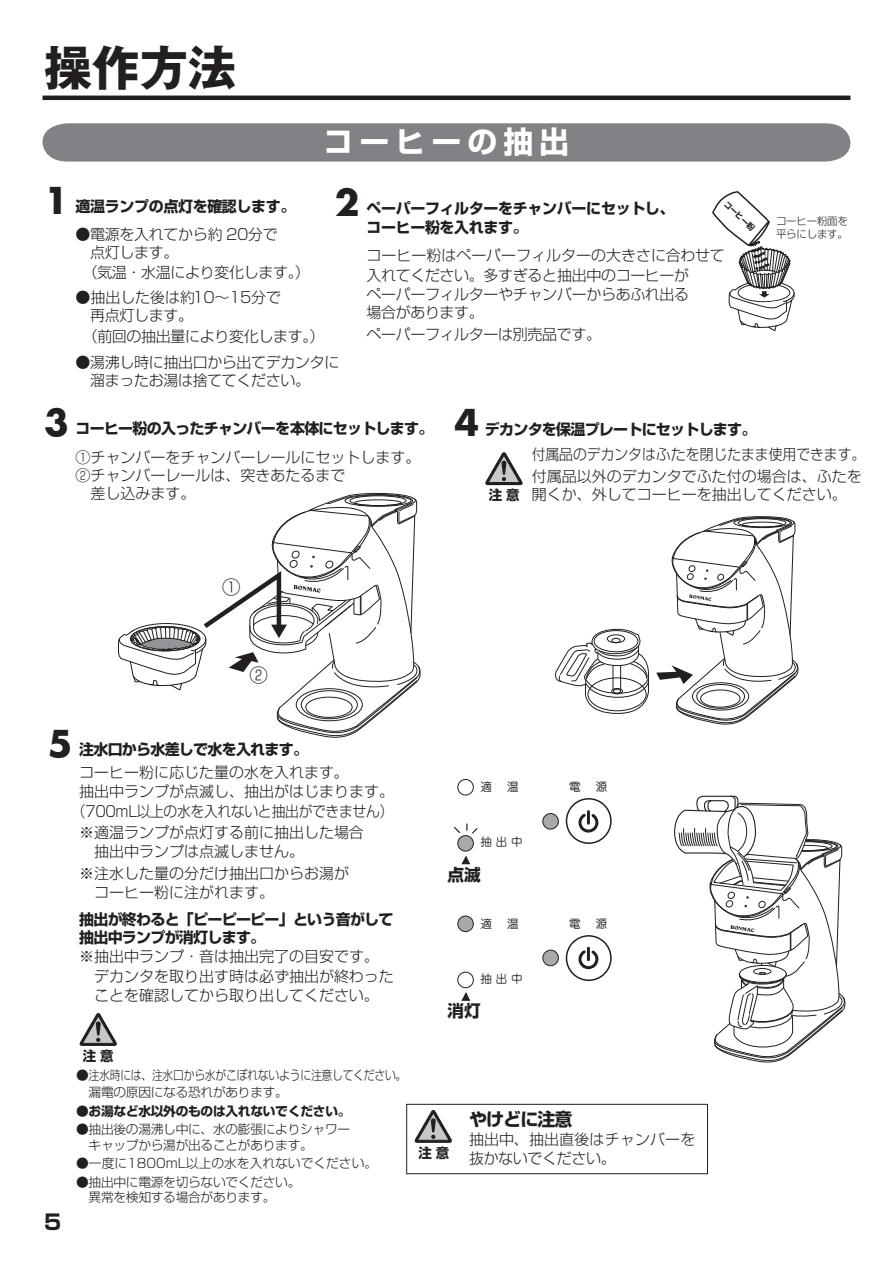
<style>
.page{position:relative;width:893px;height:1263px;background:#fff}
.page>*{position:absolute;margin:0;border:0;box-sizing:border-box;transform-origin:0 0}
.t1{font:700 48px "Gothic MB101 Pro";color:#231f20}
.t2{font:700 36px "Futura";color:#231f20}
.t3{font:700 30px "Shin Go Pro";letter-spacing:.2em;color:#fff}
.t4{font:700 21px "Shin Go Pro";color:#231f20}
.t5{font:300 18.3px "Shin Go Pro";color:#231f20}
.t6{font:700 18px "Shin Go Pro";letter-spacing:-.05em;color:#231f20}
.t7{font:700 16.5px "Shin Go Pro";color:#231f20}
.t8{font:300 15px/19.5px "Shin Go Pro";color:#231f20}
.t9{font:300 15px/18px "Shin Go Pro";letter-spacing:-.025em;color:#231f20}
.t10{font:700 15px/18px "Shin Go Pro";letter-spacing:-.05em;color:#231f20}
.t11{font:700 15px/19.5px "Shin Go Pro";letter-spacing:-.025em;color:#231f20}
.t12{font:300 15px/22.5px "Shin Go Pro";color:#231f20;scale:.92 1}
.t13{font:300 15px "Shin Go Pro";letter-spacing:-.025em;color:#231f20;scale:.92 1}
.t14{font:700 13.5px "Shin Go Pro";color:#231f20}
.t15{font:300 12.75px/15.3px "Shin Go Pro";letter-spacing:-.025em;color:#231f20}
.t16{font:300 12.75px "Shin Go Pro";color:#231f20}
.t17{font:700 12.75px "Shin Go Pro";letter-spacing:-.025em;color:#231f20}
.t18{font:11.55px "Jun 201 Pro";color:#231f20}
.t19{font:300 10.5px/12.6px "Shin Go Pro";letter-spacing:-.025em;color:#231f20}
.t20{font:700 7.8px "Shin Go Pro";color:#231f20}
.s1{font-weight:300}
</style>
<div class="page">
<hr style="left:43px;top:96px;width:807px;height:4px;background:#231f20">
<div style="left:43px;top:123px;width:807px;height:39px;background:#808285"></div>
<svg style="left:485px;top:452px;width:38px;height:33px"></svg>
<svg style="left:80px;top:1013px;width:37px;height:33px"></svg>
<svg style="left:415px;top:1110px;width:37px;height:33px"></svg>
<div style="left:406px;top:1104px;width:302px;height:70px;border:1px solid #231f20"></div>
<svg style="left:454px;top:823px;width:24px;height:20px"></svg>
<svg style="left:574px;top:936px;width:7px;height:4px"></svg>
<svg style="left:461px;top:855px;width:10px;height:10px"></svg>
<svg style="left:461px;top:992px;width:10px;height:9px"></svg>
<svg style="left:578px;top:948px;width:21px;height:22px"></svg>
<div style="left:458px;top:916px;width:15px;height:15px;background:#a8a9ad;border-radius:50%"></div>
<div style="left:458px;top:916px;width:16px;height:16px;border:1px solid #231f20;border-radius:50%"></div>
<div style="left:458px;top:972px;width:16px;height:16px;border:1px solid #231f20;border-radius:50%"></div>
<div style="left:543px;top:950px;width:15px;height:16px;background:#a8a9ad;border-radius:50%"></div>
<div style="left:543px;top:950px;width:16px;height:16px;border:1px solid #231f20;border-radius:50%"></div>
<svg style="left:573px;top:799px;width:8px;height:5px"></svg>
<svg style="left:578px;top:811px;width:21px;height:22px"></svg>
<div style="left:458px;top:779px;width:16px;height:16px;border:1px solid #231f20;border-radius:50%"></div>
<div style="left:458px;top:835px;width:15px;height:16px;background:#a8a9ad;border-radius:50%"></div>
<div style="left:458px;top:835px;width:16px;height:16px;border:1px solid #231f20;border-radius:50%"></div>
<div style="left:543px;top:813px;width:15px;height:16px;background:#a8a9ad;border-radius:50%"></div>
<div style="left:543px;top:813px;width:16px;height:16px;border:1px solid #231f20;border-radius:50%"></div>
<svg style="left:555px;top:628px;width:94px;height:86px"></svg>
<div style="left:566px;top:798px;width:46px;height:46px;border:2px solid #231f20;border-radius:50%"></div>
<div style="left:566px;top:935px;width:46px;height:46px;border:2px solid #231f20;border-radius:50%"></div>
<svg style="left:712px;top:191px;width:83px;height:140px"></svg>
<svg style="left:656px;top:516px;width:143px;height:209px"></svg>
<div style="left:687px;top:573px;width:7px;height:7px;border:1px solid #231f20;border-radius:50%"></div>
<svg style="left:674px;top:795px;width:172px;height:268px"></svg>
<svg style="left:118px;top:492px;width:303px;height:246px"></svg>
<h1 class="t1" style="left:44px;top:28px;width:193px">操作方法</h1>
<h2 class="t2" style="left:44px;top:176px;width:26px">1</h2>
<p class="t11" style="left:76px;top:195px;width:221px">適温ランプの点灯を確認します。</p>
<p class="t9" style="left:76px;top:224px;width:204px">●電源を入れてから約 20分で　点灯します。</p>
<p class="t9" style="left:83px;top:261px;width:229px">（気温・水温により変化します。）</p>
<p class="t9" style="left:76px;top:286px;width:207px">●抽出した後は約10～15分で　再点灯します。</p>
<p class="t9" style="left:83px;top:325px;width:243px">（前回の抽出量により変化します。）</p>
<h3 class="t3" style="left:323px;top:118px;width:247px">コーヒーの抽出</h3>
<h2 class="t2" style="left:335px;top:177px;width:26px">2</h2>
<p class="t11" style="left:366px;top:197px;width:310px">ペーパーフィルターをチャンバーにセットし、コーヒー粉を入れます。</p>
<p class="t9" style="left:366px;top:244px;width:360px;line-height:19.5px">コーヒー粉はペーパーフィルターの大きさに合わせて入れてください。多すぎると抽出中のコーヒーが<br>ペーパーフィルターやチャンバーからあふれ出る</p>
<p class="t9" style="left:366px;top:300px;width:236px;line-height:21.3px">場合があります。<br>ペーパーフィルターは別売品です。</p>
<p class="t20" style="left:730px;top:198px;width:47px;rotate:43deg">コーヒー粉　</p>
<h2 class="t2" style="left:44px;top:397px;width:26px">3</h2>
<p class="t9" style="left:76px;top:351px;width:265px">●湯沸し時に抽出口から出てデカンタに　溜まったお湯は捨ててください。</p>
<p class="t10" style="left:76px;top:418px;width:359px">コーヒー粉の入ったチャンバーを本体にセットします。</p>
<h2 class="t2" style="left:454px;top:397px;width:26px">4</h2>
<p class="t10" style="left:485px;top:419px;width:273px">デカンタを保温プレートにセットします。</p>
<p class="t19" style="left:776px;top:214px;width:73px">コーヒー粉面を平らにします。</p>
<p class="t8" style="left:76px;top:446px;width:347px;line-height:18px">①チャンバーをチャンバーレールにセットします。<br>②チャンバーレールは、突きあたるまで<br>　差し込みます。</p>
<p class="t5" style="left:222px;top:572px;width:20px">①</p>
<p class="t5" style="left:249px;top:660px;width:20px">②</p>
<h2 class="t2" style="left:48px;top:719px;width:26px">5</h2>
<p class="t10" style="left:79px;top:739px;width:230px">注水口から水差しで水を入れます。</p>
<p class="t8" style="left:79px;top:760px;width:316px">コーヒー粉に応じた量の水を入れます。<br>抽出中ランプが点滅し、抽出がはじまります。</p>
<p class="t13" style="left:72px;top:798px;width:351px">（700mL以上の水を入れないと抽出ができません）</p>
<p class="t8" style="left:79px;top:820px;width:286px">※適温ランプが点灯する前に抽出した場合　抽出中ランプは点滅しません。</p>
<p class="t8" style="left:79px;top:861px;width:271px">※注水した量の分だけ抽出口からお湯が　コーヒー粉に注がれます。</p>
<p class="t10" style="left:79px;top:908px;width:316px">抽出が終わると「ピーピーピー」という音がして抽出中ランプが消灯します。</p>
<p class="t8" style="left:79px;top:945px;width:316px">※抽出中ランプ・音は抽出完了の目安です。　デカンタを取り出す時は必ず抽出が終わった　ことを確認してから取り出してください。</p>
<p class="t14" style="left:489px;top:484px;width:32px">注 意</p>
<p class="t12" style="left:532px;top:441px;width:364px">付属品のデカンタはふたを閉じたまま使用できます。付属品以外のデカンタでふた付の場合は、ふたを</p>
<p class="t8" style="left:532px;top:483px;width:317px">開くか、外してコーヒーを抽出してください。</p>
<p class="t18" style="left:480px;top:778px;width:40px">適　 温</p>
<p class="t18" style="left:569px;top:778px;width:13px">電</p>
<p class="t18" style="left:596px;top:778px;width:13px">源</p>
<p class="t18" style="left:480px;top:833px;width:44px">抽 出 中</p>
<p class="t7" style="left:448px;top:861px;width:35px">点滅</p>
<p class="t18" style="left:480px;top:914px;width:40px">適　 温</p>
<p class="t18" style="left:569px;top:914px;width:13px">電</p>
<p class="t18" style="left:596px;top:914px;width:13px">源</p>
<p class="t18" style="left:480px;top:969px;width:44px">抽 出 中</p>
<p class="t7" style="left:448px;top:998px;width:35px">消灯</p>
<h3 class="t4" style="left:44px;top:1205px;width:19px">5</h3>
<p class="t14" style="left:83px;top:1045px;width:32px">注 意</p>
<p class="t15" style="left:76px;top:1065px;width:332px;line-height:17px">●注水時には、注水口から水がこぼれないように注意してください。　漏電の原因になる恐れがあります。</p>
<p class="t17" style="left:76px;top:1101px;width:276px"><span class="s1">●</span>お湯など水以外のものは入れないでください。</p>
<p class="t15" style="left:89px;top:1120px;width:263px;text-indent:-12px">●抽出後の湯沸し中に、水の膨張によりシャワーキャップから湯が出ることがあります。</p>
<p class="t16" style="left:76px;top:1153px;width:303px">●一度に1800mL以上の水を入れないでください。</p>
<p class="t15" style="left:76px;top:1173px;width:226px">●抽出中に電源を切らないでください。　異常を検知する場合があります。</p>
<p class="t6" style="left:469px;top:1105px;width:105px">やけどに注意</p>
<p class="t8" style="left:469px;top:1127px;width:228px">抽出中、抽出直後はチャンバーを</p>
<p class="t14" style="left:418px;top:1142px;width:32px">注 意</p>
<p class="t9" style="left:469px;top:1147px;width:148px">抜かないでください。</p>
</div>
